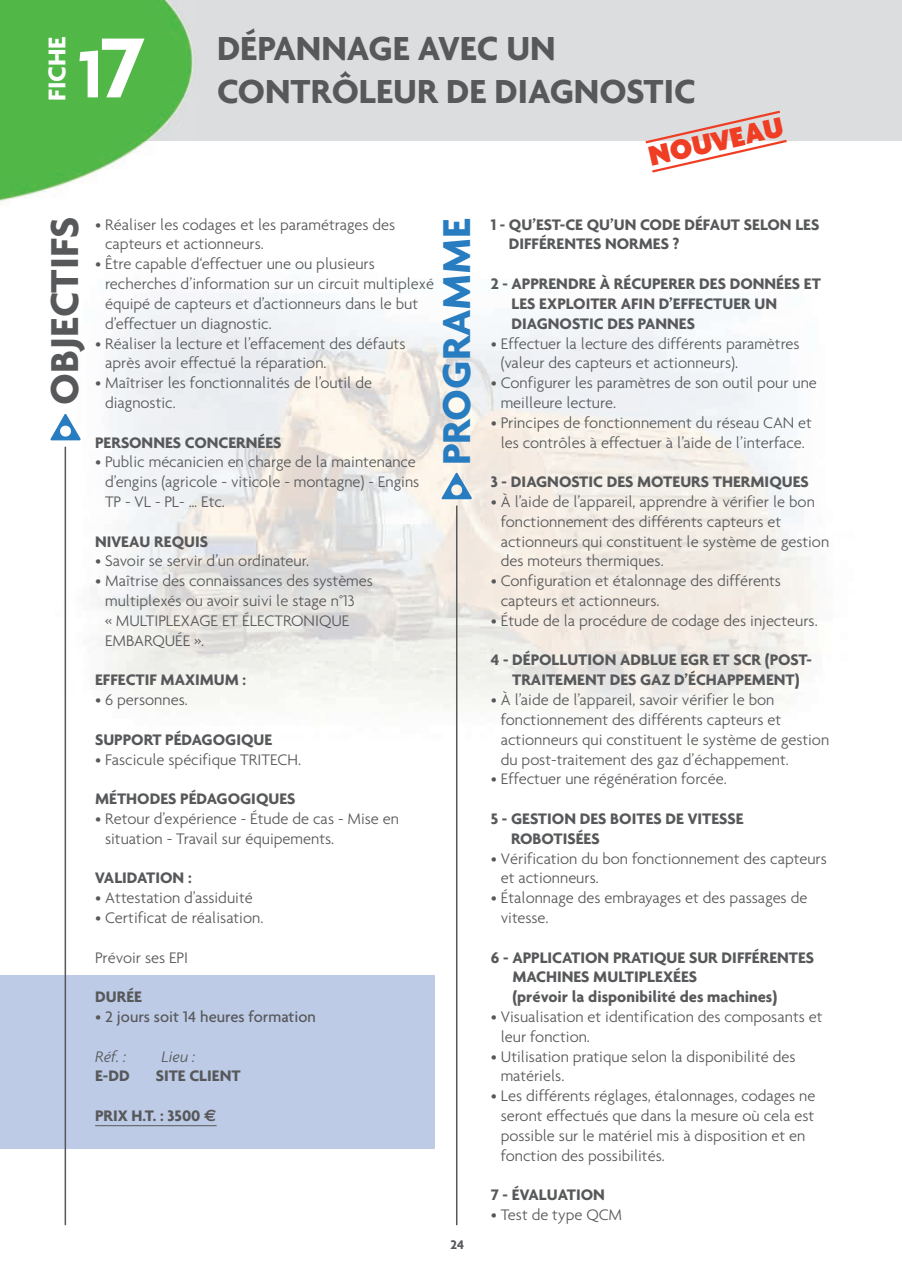
<style>
.page{position:relative;width:902px;height:1272px;background:#fff}
.page>*{position:absolute;margin:0;border:0;box-sizing:border-box;transform-origin:0 0}
.t1{font:700 72px "Agenda";color:#fff}
.t2{font:700 42px "Agenda";color:#57585a}
.t3{font:700 42px "Agenda";color:#287cc0}
.t4{font:700 36px/43.2px "Agenda";color:#57585a}
.t5{font:900 30px "Agenda";color:#ef3e24}
.t6{font:700 26.25px "Agenda";color:#fff}
.t7{font:300 16.5px/19.8px "Agenda";color:#57585a}
.t8{font:700 16.5px/19.8px "Agenda";color:#57585a}
.t9{font:500 16.5px "Agenda";color:#57585a}
.t10{font:italic 300 16.5px "Agenda";color:#57585a}
.t11{font:700 13.5px "Agenda";color:#57585a}
.s1{font-size:92.1px}
.s2{font-weight:300}
.s3{font-family:"Euro Sans"}
</style>
<div class="page">
<div style="left:0;top:0;width:901px;height:140px;background:#dbddde"></div>
<img style="left:0;top:0;width:196px;height:202px">
<img style="left:0;top:293px;width:818px;height:933px">
<hr style="left:456px;top:505px;width:1px;height:720px;background:#57585a">
<svg style="left:50px;top:414px;width:31px;height:26px"></svg>
<svg style="left:441px;top:472px;width:31px;height:27px"></svg>
<div style="left:0;top:975px;width:435px;height:173px;background:#bdcbe7"></div>
<hr style="left:95px;top:1125px;width:122px;height:1px;background:#57585a">
<hr style="left:65px;top:446px;width:1px;height:779px;background:#57585a">
<svg style="left:643px;top:110px;width:146px;height:63px"></svg>
<svg style="left:0;top:0;width:5px;height:5px"></svg>
<h3 class="t6" style="left:41px;top:101px;width:66px;rotate:-90deg">FICHE</h3>
<h1 class="t1" style="left:78px;top:30px;width:68px">1<span class="s1">7</span></h1>
<h3 class="t4" style="left:217px;top:26px;width:480px">DÉPANNAGE AVEC UN<br>CONTRÔLEUR DE DIAGNOSTIC</h3>
<p class="t7" style="left:105px;top:214px;width:292px;text-indent:-10px">• Réaliser les codages et les paramétrages des capteurs et actionneurs.</p>
<p class="t7" style="left:105px;top:254px;width:330px;text-indent:-10px">• Être capable d‘effectuer une ou plusieurs recherches d’information sur un circuit multiplexé équipé de capteurs et d’actionneurs dans le but d’effectuer un diagnostic.</p>
<p class="t7" style="left:105px;top:333px;width:302px;text-indent:-10px">• Réaliser la lecture et l’effacement des défauts après avoir effectué la réparation.</p>
<p class="t7" style="left:105px;top:372px;width:268px;text-indent:-10px">• Maîtriser les fonctionnalités de l’outil de diagnostic.</p>
<p class="t8" style="left:95px;top:432px;width:188px">PERSONNES CONCERNÉES</p>
<p class="t7" style="left:105px;top:452px;width:316px;text-indent:-10px">• Public mécanicien en charge de la maintenance d’engins (agricole - viticole - montagne) - Engins<br>TP - VL - PL- … Etc.</p>
<p class="t8" style="left:95px;top:531px;width:114px">NIVEAU REQUIS</p>
<p class="t7" style="left:95px;top:551px;width:215px">• Savoir se servir d’un ordinateur.</p>
<p class="t7" style="left:105px;top:570px;width:269px;text-indent:-10px">• Maîtrise des connaissances des systèmes multiplexés ou avoir suivi le stage n°13<br>« MULTIPLEXAGE ET ÉLECTRONIQUE<br>EMBARQUÉE ».</p>
<p class="t8" style="left:95px;top:669px;width:153px">EFFECTIF MAXIMUM :</p>
<p class="t7" style="left:95px;top:689px;width:94px">• 6 personnes.</p>
<p class="t8" style="left:95px;top:729px;width:179px">SUPPORT PÉDAGOGIQUE</p>
<p class="t7" style="left:95px;top:749px;width:207px">• Fascicule spécifique TRITECH.</p>
<p class="t8" style="left:95px;top:788px;width:202px">MÉTHODES PÉDAGOGIQUES</p>
<p class="t7" style="left:105px;top:808px;width:295px;text-indent:-10px">• Retour d’expérience - Étude de cas - Mise en situation - Travail sur équipements.</p>
<p class="t8" style="left:95px;top:867px;width:98px">VALIDATION :</p>
<p class="t7" style="left:95px;top:887px;width:159px">• Attestation d’assiduité</p>
<p class="t7" style="left:95px;top:907px;width:170px">• Certificat de réalisation.</p>
<p class="t7" style="left:95px;top:947px;width:94px">Prévoir ses EPI</p>
<p class="t8" style="left:95px;top:986px;width:48px">DURÉE</p>
<p class="t9" style="left:95px;top:1006px;width:222px"><span class="s2">•</span> 2 jours soit 14 heures formation</p>
<p class="t10" style="left:95px;top:1046px;width:32px">Réf. :</p>
<p class="t10" style="left:161px;top:1046px;width:35px">Lieu :</p>
<p class="t8" style="left:95px;top:1065px;width:36px">E-DD</p>
<p class="t8" style="left:156px;top:1065px;width:86px">SITE CLIENT</p>
<p class="t8" style="left:95px;top:1105px;width:123px">PRIX H.T. : 3500 <span class="s3">€</span></p>
<h2 class="t2" style="left:39px;top:405px;width:189px;rotate:-90deg">OBJECTIFS</h2>
<h2 class="t3" style="left:431px;top:465px;width:249px;rotate:-90deg">PROGRAMME</h2>
<p class="t11" style="left:450px;top:1236px;width:15px">24</p>
<h3 class="t5" style="left:645px;top:139px;width:139px;rotate:-13deg">NOUVEAU</h3>
<p class="t8" style="left:508px;top:214px;width:312px;text-indent:-18px">1 - QU’EST-CE QU’UN CODE DÉFAUT SELON LES<br>DIFFÉRENTES NORMES ?</p>
<p class="t8" style="left:511px;top:273px;width:311px;text-indent:-21px">2 - APPRENDRE À RÉCUPERER DES DONNÉES ET<br>LES EXPLOITER AFIN D’EFFECTUER UN<br>DIAGNOSTIC DES PANNES</p>
<p class="t7" style="left:500px;top:333px;width:300px;text-indent:-10px">• Effectuer la lecture des différents paramètres (valeur des capteurs et actionneurs).</p>
<p class="t7" style="left:500px;top:372px;width:318px;text-indent:-10px">• Configurer les paramètres de son outil pour une meilleure lecture.</p>
<p class="t7" style="left:490px;top:412px;width:323px;text-align:center">• Principes de fonctionnement du réseau CAN et les contrôles à effectuer à l’aide de l’interface.</p>
<p class="t8" style="left:490px;top:471px;width:319px">3 - DIAGNOSTIC DES MOTEURS THERMIQUES</p>
<p class="t7" style="left:500px;top:491px;width:330px;text-indent:-10px">• À l’aide de l’appareil, apprendre à vérifier le bon fonctionnement des différents capteurs et actionneurs qui constituent le système de gestion des moteurs thermiques.</p>
<p class="t7" style="left:500px;top:570px;width:282px;text-indent:-10px">• Configuration et étalonnage des différents capteurs et actionneurs.</p>
<p class="t7" style="left:490px;top:610px;width:328px">• Étude de la procédure de codage des injecteurs.</p>
<p class="t8" style="left:490px;top:650px;width:323px;text-align:center">4 - DÉPOLLUTION ADBLUE EGR ET SCR (POST-<br>TRAITEMENT DES GAZ D’ÉCHAPPEMENT)</p>
<p class="t7" style="left:500px;top:689px;width:330px;text-indent:-10px">• À l’aide de l’appareil, savoir vérifier le bon fonctionnement des différents capteurs et actionneurs qui constituent le système de gestion du post-traitement des gaz d’échappement.</p>
<p class="t7" style="left:490px;top:768px;width:237px">• Effectuer une régénération forcée.</p>
<p class="t8" style="left:511px;top:808px;width:234px;text-indent:-20px">5 - GESTION DES BOITES DE VITESSE<br>ROBOTISÉES</p>
<p class="t7" style="left:500px;top:848px;width:328px;text-indent:-10px">• Vérification du bon fonctionnement des capteurs et actionneurs.</p>
<p class="t7" style="left:500px;top:887px;width:308px;text-indent:-10px">• Étalonnage des embrayages et des passages de vitesse.</p>
<p class="t8" style="left:512px;top:947px;width:303px;text-indent:-22px">6 - APPLICATION PRATIQUE SUR DIFFÉRENTES<br>MACHINES MULTIPLEXÉES<br>(prévoir la disponibilité des machines)</p>
<p class="t7" style="left:500px;top:1006px;width:323px;text-indent:-10px">• Visualisation et identification des composants et leur fonction.</p>
<p class="t7" style="left:500px;top:1046px;width:296px;text-indent:-10px">• Utilisation pratique selon la disponibilité des matériels.</p>
<p class="t7" style="left:500px;top:1085px;width:316px;text-indent:-10px">• Les différents réglages, étalonnages, codages ne seront effectués que dans la mesure où cela est possible sur le matériel mis à disposition et en fonction des possibilités.</p>
<p class="t8" style="left:490px;top:1184px;width:116px">7 - ÉVALUATION</p>
<p class="t7" style="left:490px;top:1204px;width:133px">• Test de type QCM</p>
</div>
